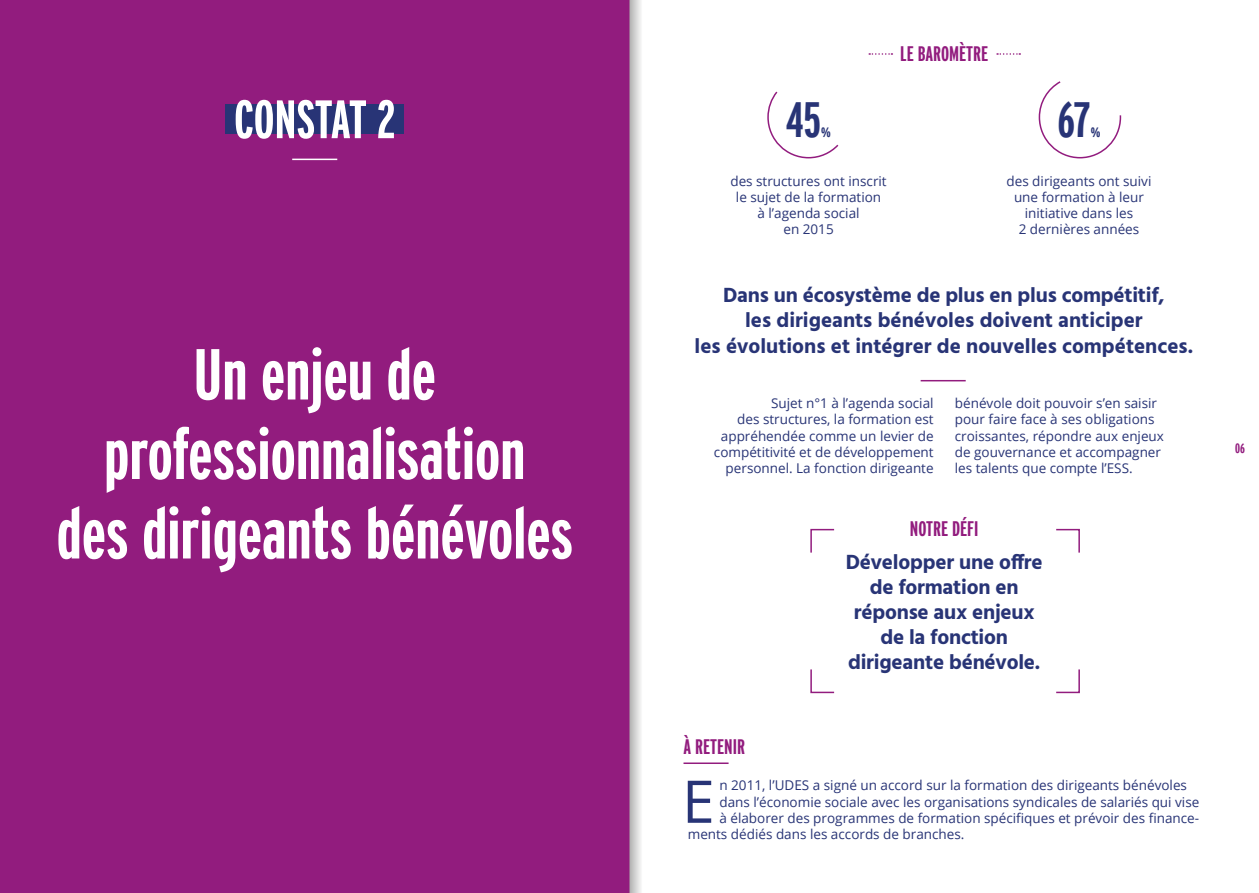
<style>
.page{position:relative;width:1259px;height:893px;background:#fff}
.page>*{position:absolute;margin:0;border:0;box-sizing:border-box;transform-origin:0 0}
.t1{font:700 extra-condensed 72px/79.5px "Interstate";color:#fff;text-align:center}
.t2{font:58.95px "Open Sans";color:#283476}
.t3{font:700 extra-condensed 54px "Interstate";letter-spacing:-.01em;color:#fff}
.t4{font:700 extra-condensed 49.5px "Interstate";color:#283476}
.t5{font:700 21px/25.2px "Hind";letter-spacing:-.01em;color:#283476;text-align:center}
.t6{font:700 extra-condensed 21px "Interstate";color:#921c7e}
.t7{font:13.5px/16.2px "Open Sans";color:#283476;text-align:center}
.t8{font:700 extra-condensed 13.5px "Interstate";color:#283476}
.t9{font:700 extra-condensed 13.5px "Interstate";color:#921c7e}
</style>
<div class="page">
<div style="left:0;top:0;width:629px;height:893px;background:#921c7e"></div>
<div style="left:225px;top:105px;width:179px;height:29px;background:#283476"></div>
<hr style="left:292px;top:159px;width:45px;height:1px;background:#fff">
<svg style="left:767px;top:91px;width:72px;height:68px"></svg>
<svg style="left:1038px;top:81px;width:84px;height:78px"></svg>
<hr style="left:920px;top:380px;width:45px;height:1px;background:#921c7e">
<svg style="left:810px;top:669px;width:25px;height:25px"></svg>
<svg style="left:1056px;top:528px;width:24px;height:25px"></svg>
<svg style="left:1056px;top:669px;width:24px;height:25px"></svg>
<svg style="left:810px;top:528px;width:25px;height:25px"></svg>
<hr style="left:683px;top:762px;width:45px;height:2px;background:#921c7e">
<svg style="left:869px;top:53px;width:23px;height:2px"></svg>
<svg style="left:997px;top:53px;width:23px;height:2px"></svg>
<svg style="left:629px;top:0;width:12px;height:893px;background:#cbc1c9"></svg>
<h3 class="t3" style="left:234px;top:89px;width:163px">CONSTAT 2</h3>
<h1 class="t1" style="left:56px;top:334px;width:518px">Un enjeu de professionnalisation<br>des dirigeants bénévoles</h1>
<h3 class="t6" style="left:900px;top:43px;width:89px">LE BAROMÈTRE</h3>
<h3 class="t4" style="left:786px;top:92px;width:36px">45</h3>
<p class="t8" style="left:821px;top:125px;width:11px">%</p>
<p class="t7" style="left:730px;top:172px;width:158px">des structures ont inscrit le sujet de la formation<br>à l’agenda social<br>en 2015</p>
<h3 class="t4" style="left:1057px;top:92px;width:35px">67</h3>
<p class="t8" style="left:1091px;top:125px;width:11px">%</p>
<p class="t7" style="left:1006px;top:172px;width:146px">des dirigeants ont suivi une formation à leur initiative dans les<br>2 dernières années</p>
<h3 class="t5" style="left:694px;top:282px;width:500px">Dans un écosystème de plus en plus compétitif,<br>les dirigeants bénévoles doivent anticiper<br>les évolutions et intégrer de nouvelles compétences.</h3>
<p class="t7" style="left:714px;top:395px;width:221px;text-align:right">Sujet n°1 à l’agenda social<br>des structures, la formation est appréhendée comme un levier de compétitivité et de développement personnel. La fonction dirigeante</p>
<p class="t7" style="left:955px;top:395px;width:211px;text-align:left">bénévole doit pouvoir s’en saisir pour faire face à ses obligations croissantes, répondre aux enjeux de gouvernance et accompagner les talents que compte l’ESS.</p>
<h3 class="t6" style="left:683px;top:735px;width:63px">À RETENIR</h3>
<h3 class="t6" style="left:910px;top:517px;width:70px">NOTRE DÉFI</h3>
<h3 class="t5" style="left:846px;top:549px;width:198px">Développer une offre de formation en réponse aux enjeux de la fonction dirigeante bénévole.</h3>
<h2 class="t2" style="left:682px;top:761px;width:34px">E</h2>
<p class="t7" style="left:719px;top:777px;width:469px">n 2011, l’UDES a signé un accord sur la formation des dirigeants bénévoles</p>
<p class="t7" style="left:719px;top:793px;width:481px">dans l’économie sociale avec les organisations syndicales de salariés qui vise</p>
<p class="t7" style="left:719px;top:809px;width:481px">à élaborer des programmes de formation spécifiques et prévoir des finance-</p>
<p class="t7" style="left:688px;top:826px;width:278px">ments dédiés dans les accords de branches.</p>
<p class="t9" style="left:1235px;top:440px;width:11px">06</p>
</div>
